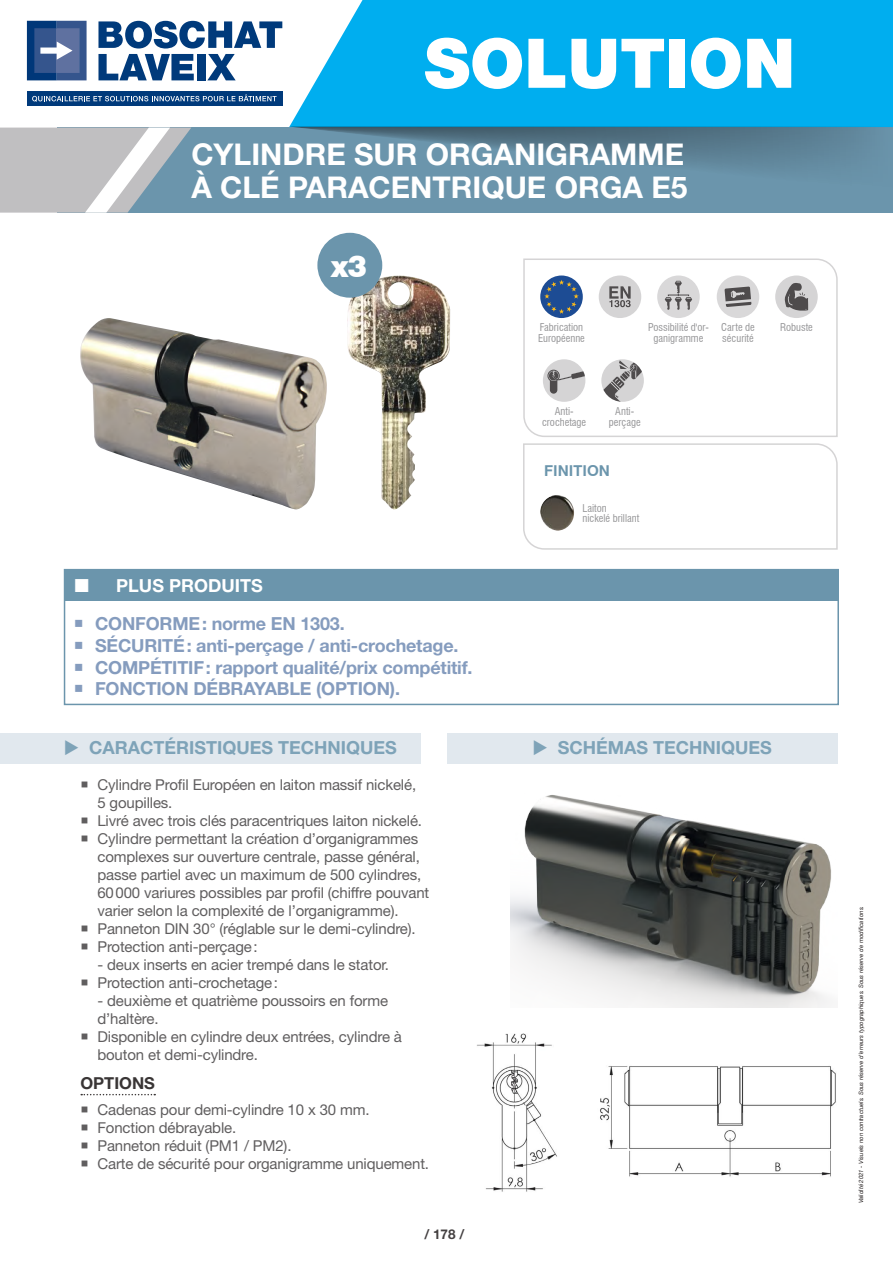
<style>
.page{position:relative;width:893px;height:1263px;background:#fff}
.page>*{position:absolute;margin:0;border:0;box-sizing:border-box;transform-origin:0 0}
.t1{font:900 68.55px "Helvetica Neue LT Std";color:#fff}
.t2{font:700 30px/33px "Helvetica Neue LT Std";color:#fff}
.t3{font:900 29.7px "Swiss 721 BT";color:#fff}
.t4{font:700 18px/21.6px "Helvetica Neue LT Std";letter-spacing:-.01em;color:#859cbe}
.t5{font:700 18px "Helvetica Neue LT Std";color:#7ea3b8}
.t6{font:700 18px "Helvetica Neue LT Std";color:#fff}
.t7{font:700 16.5px "Helvetica Neue LT Std";color:#393535}
.t8{font:15px/18px "Helvetica Neue LT Std";letter-spacing:-.01em;color:#605e5f}
.t9{font:700 15px "Swiss 721 BT";color:#6b95ac}
.t10{font:700 13.5px "Helvetica Neue LT Std";color:#444041}
.t11{font:condensed 10.5px/10.5px "Swiss 721 BT";color:#969698;text-align:center}
.t12{font:italic 6px "Helvetica Neue LT Std";color:#241f1f}
</style>
<div class="page">
<div style="left:57px;top:128px;width:836px;height:85px;background:#6b95ac"></div>
<svg style="left:0;top:128px;width:191px;height:85px"></svg>
<div style="left:289px;top:0;width:604px;height:127px;background:#00aeef"></div>
<div style="left:27px;top:91px;width:255px;height:15px;background:#003a7b"></div>
<svg style="left:32px;top:94px;width:245px;height:8px"></svg>
<svg style="left:98px;top:21px;width:184px;height:59px"></svg>
<svg style="left:27px;top:21px;width:60px;height:59px"></svg>
<svg style="left:289px;top:127px;width:604px;height:42px"></svg>
<img style="left:347px;top:275px;width:103px;height:234px">
<div style="left:65px;top:570px;width:772px;height:31px;background:#6b95ac"></div>
<div style="left:64px;top:569px;width:775px;height:136px;border:2px solid #6b95ac"></div>
<svg style="left:81px;top:1094px;width:74px;height:1px"></svg>
<div style="left:447px;top:733px;width:391px;height:31px;background:#e1e8ee"></div>
<svg style="left:523px;top:443px;width:315px;height:107px"></svg>
<img style="left:540px;top:495px;width:34px;height:36px">
<div style="left:317px;top:233px;width:65px;height:65px;background:#6b95ac;border-radius:50%"></div>
<div style="left:0;top:733px;width:421px;height:31px;background:#e1e8ee"></div>
<svg style="left:523px;top:258px;width:315px;height:179px"></svg>
<svg style="left:540px;top:275px;width:43px;height:43px"></svg>
<svg style="left:544px;top:280px;width:35px;height:34px"></svg>
<div style="left:599px;top:275px;width:42px;height:43px;background:#d5d4d5;border-radius:50%"></div>
<svg style="left:609px;top:286px;width:22px;height:21px"></svg>
<div style="left:775px;top:275px;width:43px;height:43px;background:#d5d4d5;border-radius:50%"></div>
<svg style="left:785px;top:283px;width:23px;height:28px"></svg>
<div style="left:717px;top:275px;width:42px;height:43px;background:#d9d8d9;border-radius:50%"></div>
<svg style="left:724px;top:286px;width:27px;height:21px"></svg>
<div style="left:657px;top:275px;width:43px;height:43px;background:#d9d8d9;border-radius:50%"></div>
<svg style="left:665px;top:281px;width:27px;height:29px"></svg>
<div style="left:543px;top:359px;width:42px;height:43px;background:#d5d4d5;border-radius:50%"></div>
<svg style="left:547px;top:363px;width:38px;height:31px"></svg>
<svg style="left:601px;top:359px;width:43px;height:43px"></svg>
<img style="left:80px;top:318px;width:247px;height:192px">
<img style="left:510px;top:795px;width:321px;height:213px">
<img style="left:477px;top:1034px;width:359px;height:158px">
<h1 class="t1" style="left:424px;top:22px;width:373px">SOLUTION</h1>
<h2 class="t2" style="left:191px;top:137px;width:498px">CYLINDRE SUR ORGANIGRAMME<br>À CLÉ PARACENTRIQUE ORGA E5</h2>
<h3 class="t3" style="left:331px;top:248px;width:38px">x3</h3>
<p class="t6" style="left:116px;top:574px;width:148px">PLUS PRODUITS</p>
<p class="t4" style="left:95px;top:613px;width:379px">CONFORME: norme EN 1303.<br>SÉCURITÉ: anti-perçage / anti-crochetage.<br>COMPÉTITIF: rapport qualité/prix compétitif.<br>FONCTION DÉBRAYABLE (OPTION).</p>
<p class="t5" style="left:89px;top:737px;width:309px">CARACTÉRISTIQUES TECHNIQUES</p>
<p class="t8" style="left:97px;top:776px;width:333px">Cylindre Profil Européen en laiton massif nickelé,<br>5 goupilles.<br>Livré avec trois clés paracentriques laiton nickelé.<br>Cylindre permettant la création d’organigrammes complexes sur ouverture centrale, passe général, passe partiel avec un maximum de 500 cylindres, 60000 variures possibles par profil (chiffre pouvant varier selon la complexité de l’organigramme).<br>Panneton DIN 30° (réglable sur le demi-cylindre).<br>Protection anti-perçage:</p>
<p class="t8" style="left:97px;top:956px;width:293px">- deux inserts en acier trempé dans le stator.<br>Protection anti-crochetage:</p>
<p class="t8" style="left:97px;top:992px;width:306px">- deuxième et quatrième poussoirs en forme d’haltère.<br>Disponible en cylindre deux entrées, cylindre à bouton et demi-cylindre.</p>
<p class="t7" style="left:80px;top:1072px;width:76px">OPTIONS</p>
<p class="t8" style="left:97px;top:1100px;width:333px">Cadenas pour demi-cylindre 10 x 30 mm.<br>Fonction débrayable.<br>Panneton réduit (PM1 / PM2).<br>Carte de sécurité pour organigramme uniquement.</p>
<p class="t10" style="left:424px;top:1226px;width:42px">/ 178 /</p>
<p class="t11" style="left:648px;top:322px;width:62px">Possibilité d'or&shy;ganigramme</p>
<p class="t11" style="left:721px;top:322px;width:35px;text-align:left">Carte de sécurité</p>
<p class="t11" style="left:540px;top:322px;width:45px">Fabrication</p>
<p class="t11" style="left:780px;top:322px;width:34px">Robuste</p>
<p class="t11" style="left:538px;top:333px;width:48px">Européenne</p>
<p class="t11" style="left:542px;top:406px;width:46px">Anti&shy;crochetage</p>
<p class="t11" style="left:609px;top:406px;width:33px">Anti&shy;perçage</p>
<p class="t9" style="left:544px;top:462px;width:67px">FINITION</p>
<p class="t11" style="left:582px;top:502px;width:58px;text-align:left">Laiton<br>nickelé brillant</p>
<p class="t5" style="left:558px;top:737px;width:216px">SCHÉMAS TECHNIQUES</p>
<p class="t12" style="left:857px;top:1203px;width:299px;rotate:-90deg">Validité 2021 - Visuels non contractuels. Sous réserve d’erreurs typographiques. Sous réserve de modifications.</p>
</div>
